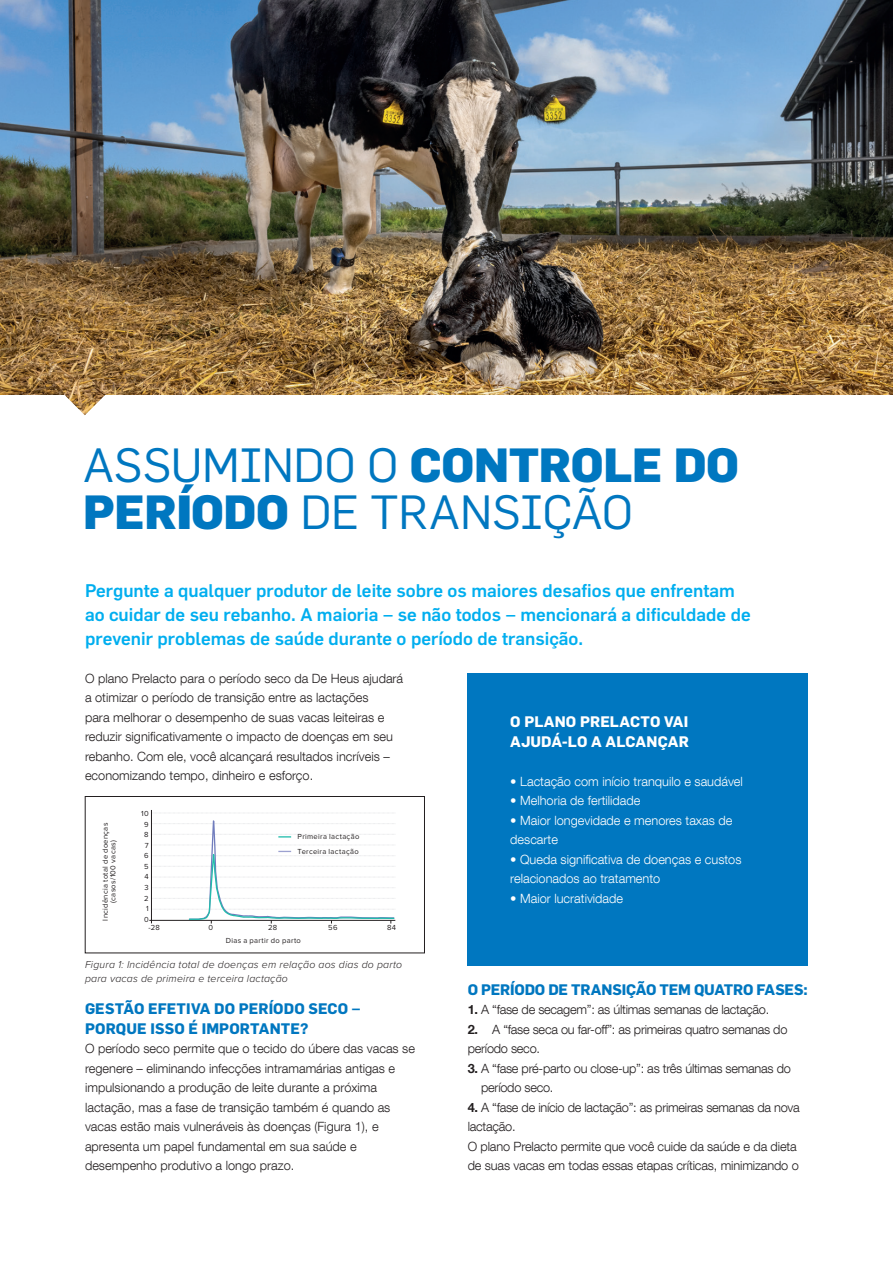
<style>
.page{position:relative;width:893px;height:1263px;background:#fff}
.page>*{position:absolute;margin:0;border:0;box-sizing:border-box;transform-origin:0 0}
.t1{font:47.1px/47.1px "Flama";letter-spacing:-.01em;color:#0077c0}
.t2{font:500 18px/24px "Flama";color:#00aeef}
.t3{font:700 15px/19.5px "Flama";color:#0077c0}
.t4{font:700 15px/19.5px "Flama";letter-spacing:.01em;color:#fff}
.t5{font:300 12.75px/19.5px "Helvetica Neue LT Com";color:#231f20}
.t6{font:300 12.75px/19.5px "Helvetica Neue LT Com";color:#fff}
.t7{font:300 12.75px/19.5px "Helvetica Neue LT Com";letter-spacing:-.02em;color:#231f20}
.t8{font:italic 300 10.5px/13.8px "Proxima Nova";letter-spacing:.02em;color:#231f20}
.t9{font:7.65px/10.5px "Proxima Nova";letter-spacing:.04em;color:#231f20;text-align:center}
.s1{font-weight:800}
.s2{font-weight:700}
</style>
<div class="page">
<img style="left:0;top:0;width:893px;height:394px">
<img style="left:64px;top:373px;width:42px;height:42px">
<div style="left:85px;top:796px;width:340px;height:157px;border:1px solid #231f20"></div>
<div style="left:468px;top:673px;width:340px;height:292px;background:#0077c0"></div>
<hr style="left:151px;top:810px;width:1px;height:113px;background:#231f20">
<hr style="left:149px;top:920px;width:246px;height:1px;background:#231f20">
<svg style="left:152px;top:820px;width:243px;height:103px"></svg>
<h1 class="t1" style="left:83px;top:441px;width:657px">ASSUMINDO O <span class="s1">CONTROLE DO<br>PERÍODO</span> DE TRANSIÇÃO</h1>
<h2 class="t2" style="left:85px;top:578px;width:667px">Pergunte a qualquer produtor de leite sobre os maiores desafios que enfrentam ao cuidar de seu rebanho. A maioria – se não todos – mencionará a dificuldade de prevenir problemas de saúde durante o período de transição.</h2>
<p class="t5" style="left:85px;top:668px;width:320px">O plano Prelacto para o período seco da De Heus ajudará a otimizar o período de transição entre as lactações<br>para melhorar o desempenho de suas vacas leiteiras e reduzir significativamente o impacto de doenças em seu rebanho. Com ele, você alcançará resultados incríveis – economizando tempo, dinheiro e esforço.</p>
<p class="t9" style="left:101px;top:920px;width:99px;line-height:7.8px;rotate:-90deg">Incidência total de doenças (casos/100 vacas)</p>
<p class="t9" style="left:144px;top:808px;width:6px;text-align:justify;text-indent:-3px">10<br>9<br>8<br>7<br>6<br>5<br>4<br>3<br>2<br>1<br>0</p>
<p class="t9" style="left:298px;top:829px;width:63px;line-height:14.5px;text-align:left">Primeira lactação<br>Terceira lactação</p>
<p class="t9" style="left:148px;top:921px;width:13px">-28</p>
<p class="t9" style="left:209px;top:922px;width:6px">0</p>
<p class="t9" style="left:268px;top:922px;width:11px">28</p>
<p class="t9" style="left:328px;top:922px;width:11px">56</p>
<p class="t9" style="left:387px;top:922px;width:11px">84</p>
<p class="t9" style="left:226px;top:935px;width:77px">Dias a partir do parto</p>
<p class="t8" style="left:85px;top:957px;width:319px">Figura 1: Incidência total de doenças em relação aos dias do parto para vacas de primeira e terceira lactação</p>
<p class="t3" style="left:85px;top:998px;width:277px">GESTÃO EFETIVA DO PERÍODO SECO –<br>PORQUE ISSO É IMPORTANTE?</p>
<p class="t5" style="left:85px;top:1038px;width:331px">O período seco permite que o tecido do úbere das vacas se regenere – eliminando infecções intramamárias antigas e impulsionando a produção de leite durante a próxima lactação, mas a fase de transição também é quando as vacas estão mais vulneráveis às doenças (Figura 1), e apresenta um papel fundamental em sua saúde e desempenho produtivo a longo prazo.</p>
<p class="t4" style="left:510px;top:712px;width:180px">O PLANO PRELACTO VAI<br>AJUDÁ-LO A ALCANÇAR</p>
<p class="t6" style="left:510px;top:771px;width:234px">• Lactação com início tranquilo e saudável</p>
<p class="t6" style="left:510px;top:791px;width:132px">• Melhoria de fertilidade</p>
<p class="t6" style="left:510px;top:810px;width:224px">• Maior longevidade e menores taxas de descarte</p>
<p class="t6" style="left:510px;top:849px;width:233px">• Queda significativa de doenças e custos relacionados ao tratamento</p>
<p class="t6" style="left:510px;top:888px;width:114px">• Maior lucratividade</p>
<p class="t3" style="left:468px;top:979px;width:341px">O PERÍODO DE TRANSIÇÃO TEM QUATRO FASES:</p>
<p class="t7" style="left:468px;top:999px;width:303px"><span class="s2">1.</span> A “fase de secagem”: as últimas semanas de lactação.</p>
<p class="t7" style="left:468px;top:1019px;width:321px"><span class="s2">2.</span> A “fase seca ou far-off”: as primeiras quatro semanas do período seco.</p>
<p class="t7" style="left:481px;top:1058px;width:311px;text-indent:-13px"><span class="s2">3.</span> A “fase pré-parto ou close-up”: as três últimas semanas do período seco.</p>
<p class="t5" style="left:468px;top:1097px;width:334px"><span class="s2">4.</span> A “fase de início de lactação”: as primeiras semanas da nova lactação.<br>O plano Prelacto permite que você cuide da saúde e da dieta de suas vacas em todas essas etapas críticas, minimizando o</p>
</div>
